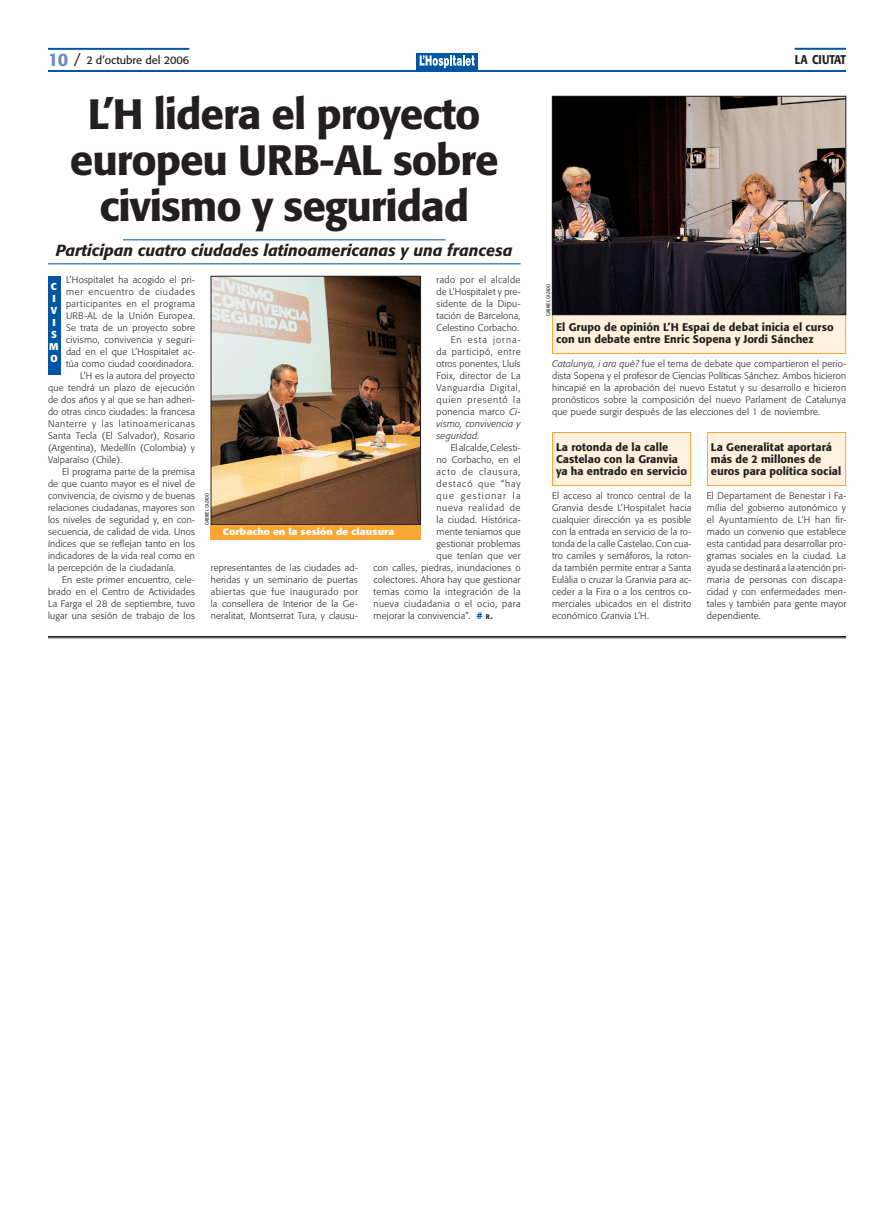
<style>
.page{position:relative;width:893px;height:1220px;background:#fff}
.page>*{position:absolute;margin:0;border:0;box-sizing:border-box;transform-origin:0 0}
.títol_42_46{font:500 42px/46px "Formata";letter-spacing:-.025em;color:#231f20;text-align:center}
.subtítol_3cols{font:italic 500 16px "Formata";color:#231f20}
.capçalera_parell{font:500 12.6px "Formata";color:#231f20;scale:.85 1}
.títol_breus{font:500 11px/12px "Formata";letter-spacing:.005em;color:#231f20}
.t1{font:11px "Formata";color:#231f20}
.text_barri_esport{font:700 10px "Formata";color:#fff}
.text{font:300 9.4px/12px "Formata";letter-spacing:.025em;color:#231f20}
.text_1a{font:300 9.4px/12px "Formata";letter-spacing:.025em;color:#231f20}
.peus_de_foto{font:700 9.4px "Formata";letter-spacing:.005em;color:#fff;scale:1.1 1}
.text-2{font:300 9.4px "Formata";letter-spacing:.05em;color:#231f20}
.text-3{font:300 9.4px "Formata";letter-spacing:.055em;color:#231f20}
.text-4{font:300 9.4px "Formata";letter-spacing:.1em;color:#231f20}
.text-5{font:300 9.4px "Formata";letter-spacing:.095em;color:#231f20}
.text-6{font:300 9.4px "Formata";letter-spacing:.075em;color:#231f20}
.text-7{font:300 9.4px "Formata";letter-spacing:.125em;color:#231f20}
.nom_fotògraf{font:5px "Formata";letter-spacing:.02em;color:#231f20;scale:.8 1}
.s1{font-weight:500;font-size:18px;color:#6c8bc6}
.s2{font-size:14px}
.s3{font-style:italic}
.s4{font-weight:500;color:#0155a2}
.s5{font-weight:500;font-size:6.6px}
.s6{font-weight:500}
</style>
<div class="page">
<div style="left:416px;top:54px;width:62px;height:16px;background:#0157a1"></div>
<svg style="left:420px;top:55px;width:55px;height:13px"></svg>
<hr style="left:48px;top:70px;width:798px;height:2px;background:#0155a2">
<hr style="left:48px;top:48px;width:141px;height:2px;background:#0155a2">
<img style="left:213px;top:278px;width:206px;height:245px">
<div style="left:211px;top:276px;width:210px;height:249px;border:1px solid #231f20"></div>
<hr style="left:123px;top:239px;width:323px;height:1px;background:#0155a2">
<hr style="left:48px;top:263px;width:472px;height:1px;background:#0155a2">
<div style="left:48px;top:276px;width:12px;height:99px;background:#0155a2"></div>
<div style="left:211px;top:525px;width:210px;height:15px;background:#faa633"></div>
<hr style="left:48px;top:636px;width:798px;height:1px;background:#231f20">
<hr style="left:48px;top:638px;width:798px;height:1px;background:#231f20">
<div style="left:552px;top:312px;width:294px;height:42px;background:#fef1dd"></div>
<div style="left:552px;top:312px;width:294px;height:42px;border:1px solid #faa633"></div>
<div style="left:552px;top:432px;width:139px;height:54px;background:#fef1dd"></div>
<div style="left:552px;top:432px;width:139px;height:54px;border:1px solid #faa633"></div>
<div style="left:707px;top:432px;width:139px;height:54px;background:#fef1dd"></div>
<div style="left:707px;top:432px;width:139px;height:54px;border:1px solid #faa633"></div>
<img style="left:554px;top:98px;width:290px;height:215px">
<div style="left:552px;top:96px;width:294px;height:219px;border:1px solid #231f20"></div>
<hr style="left:795px;top:48px;width:51px;height:2px;background:#0155a2">
<p class="t1" style="left:48px;top:53px;width:143px"><span class="s1">10</span> <span class="s2">/</span> 2 d’octubre del 2006</p>
<p class="títol_42_46" style="left:70px;top:91px;width:430px">L’H lidera el proyecto europeu URB-AL sobre civismo y seguridad</p>
<p class="subtítol_3cols" style="left:56px;top:241px;width:458px">Participan cuatro ciudades latinoamericanas y una francesa</p>
<p class="text_1a" style="left:66px;top:274px;width:131px;text-align:justify">L’Hospitalet ha acogido el pri&shy;mer en-cuentro de ciudades participan-tes en el programa URB-AL de la Unión Europea.<br>Se trata de un proyecto sobre civismo, con-vivencia y seguri&shy;dad en el que L’Hospitalet ac&shy;túa como ciudad coordinadora.</p>
<p class="text" style="left:48px;top:370px;width:149px;text-indent:32px">L’H es la autora del proyecto que tendrá un plazo de ejecución de dos años y al que se han adheri&shy;do otras cinco ciu-da--des: la francesa<br>Nanterre y las la--tinoamericanas<br>Santa Tecla (El Salvador), Rosario (Argentina), Me--dellín (Colombia) y<br>Valparaíso (Chile).</p>
<p class="text" style="left:48px;top:466px;width:149px;text-indent:14px">El programa parte de la premisa de que cuanto mayor es el nivel de con--vivencia, de civismo y de buenas re--laciones ciudadanas, mayores son los niveles de seguridad y, en con&shy;se--cuencia, de calidad de vida. Unos índices que se reflejan tanto en los indicadores de la vida real como en la percepción de la ciudadanía.</p>
<p class="text" style="left:48px;top:574px;width:148px;text-align:justify;text-indent:14px">En este primer encuentro, ce-le&shy;bra--do en el Centro de Actividades La Farga el 28 de septiembre, tuvo lugar una sesión de trabajo de los</p>
<p class="text" style="left:436px;top:274px;width:85px;text-align:justify">rado por el alcalde de L’Hos---pitalet y pre&shy;si-den--te de la Dipu&shy;tación de Barcelona, Ce-lestino Corbacho.</p>
<p class="text" style="left:436px;top:334px;width:86px;text-align:justify;text-indent:14px">En esta jorna&shy;da participó, entre o-tros ponentes, Lluís Foix, director de La Van-guardia Digital, quien presentó la po-nencia marco <span class="s3">Ci&shy;vismo, convivencia y seguridad</span>.</p>
<p class="text" style="left:451px;top:442px;width:71px">El alcalde, Celesti-</p>
<p class="text" style="left:436px;top:454px;width:86px">no Corbacho, en el</p>
<p class="text-4" style="left:436px;top:466px;width:86px">ac- to de clausura,</p>
<p class="text-5" style="left:436px;top:478px;width:85px">des- tacó que “hay</p>
<p class="text-7" style="left:436px;top:490px;width:85px">que gestionar la</p>
<p class="text-6" style="left:436px;top:502px;width:85px">nueva realidad de</p>
<p class="text" style="left:436px;top:514px;width:85px">la ciudad. Histórica-</p>
<p class="text" style="left:436px;top:526px;width:86px">mente teniamos que</p>
<p class="text" style="left:436px;top:538px;width:85px">gestionar problemas</p>
<p class="text" style="left:436px;top:550px;width:85px">que tenían que ver</p>
<p class="text" style="left:374px;top:562px;width:148px">con calles, piedras, inundaciones o</p>
<p class="text" style="left:374px;top:574px;width:149px">colectores. Ahora hay que gestionar</p>
<p class="text-3" style="left:374px;top:586px;width:148px">temas como la integración de la</p>
<p class="text-2" style="left:374px;top:598px;width:148px">nueva ciudadania o el ocio, para</p>
<p class="text" style="left:374px;top:610px;width:121px">mejorar la convivencia”. <span class="s4">#</span> <span class="s5">r</span><span class="s6">.</span></p>
<p class="text_barri_esport" style="left:51px;top:280px;width:8px">C</p>
<p class="text_barri_esport" style="left:52px;top:292px;width:5px">I</p>
<p class="text_barri_esport" style="left:51px;top:304px;width:8px">V</p>
<p class="text_barri_esport" style="left:52px;top:316px;width:5px">I</p>
<p class="text_barri_esport" style="left:51px;top:328px;width:7px">S</p>
<p class="text_barri_esport" style="left:49px;top:340px;width:11px">M</p>
<p class="text_barri_esport" style="left:50px;top:352px;width:9px">O</p>
<p class="nom_fotògraf" style="left:204px;top:525px;width:42px;rotate:-90deg">gabriel cazado</p>
<p class="peus_de_foto" style="left:223px;top:526px;width:158px">Corbacho en la sesión de clausura</p>
<p class="text" style="left:211px;top:562px;width:149px">representantes de las ciudades ad&shy;heridas y un se--minario de puertas abiertas que fue inaugurado por la conselle-ra de Interior de la Ge-- neralitat, Montserrat Tura, y clausu-</p>
<p class="nom_fotògraf" style="left:545px;top:316px;width:42px;rotate:-90deg">gabriel cazado</p>
<p class="capçalera_parell" style="left:795px;top:52px;width:62px">la ciutat</p>
<p class="títol_breus" style="left:556px;top:321px;width:279px">El Grupo de opinión L’H Espai de debat inicia el curso con un debate entre Enric Sopena y Jordi Sánchez</p>
<p class="text_1a" style="left:552px;top:358px;width:296px"><span class="s3">Catalunya, i ara què?</span> fue el tema de debate que compartieron el perio&shy;dista Sopena y el profesor de Ciencias Políticas Sánchez. Ambos hicieron hincapié en la aprobación del nuevo Estatut y su desarrollo e hicieron pronósticos sobre la composición del nuevo Parlament de Catalunya que puede surgir después de las elecciones del 1 de noviembre.</p>
<p class="títol_breus" style="left:556px;top:441px;width:132px">La rotonda de la calle<br>Castelao con la Granvia ya ha entrado en servicio</p>
<p class="títol_breus" style="left:711px;top:441px;width:132px">La Generalitat aportará más de 2 millones de euros para política social</p>
<p class="text_1a" style="left:552px;top:490px;width:141px">El acceso al tronco cen-tral de la Granvia desde L’Hospitalet hacia cualquier dirección ya es posible con la entrada en servicio de la ro&shy;tonda de la calle Castelao. Con cua&shy;tro carriles y semáforos, la ro-ton-- da también permite entrar a Santa Eulàlia o cruzar la Granvia para ac&shy;ceder a la Fira o a los centros co&shy;merciales ubicados en el distrito económico Granvia L’H.</p>
<p class="text_1a" style="left:707px;top:490px;width:141px">El Departament de Benestar i Fa&shy;mília del gobierno autonómico y el Ayuntamiento de L’H han fir&shy;mado un convenio que establece esta cantidad para desarrollar pro&shy;gramas sociales en la ciudad. La ayuda se destinará a la atención pri&shy;maria de personas con discapa&shy;cidad y con enfermedades men&shy;tales y también para gente mayor dependiente.</p>
</div>
